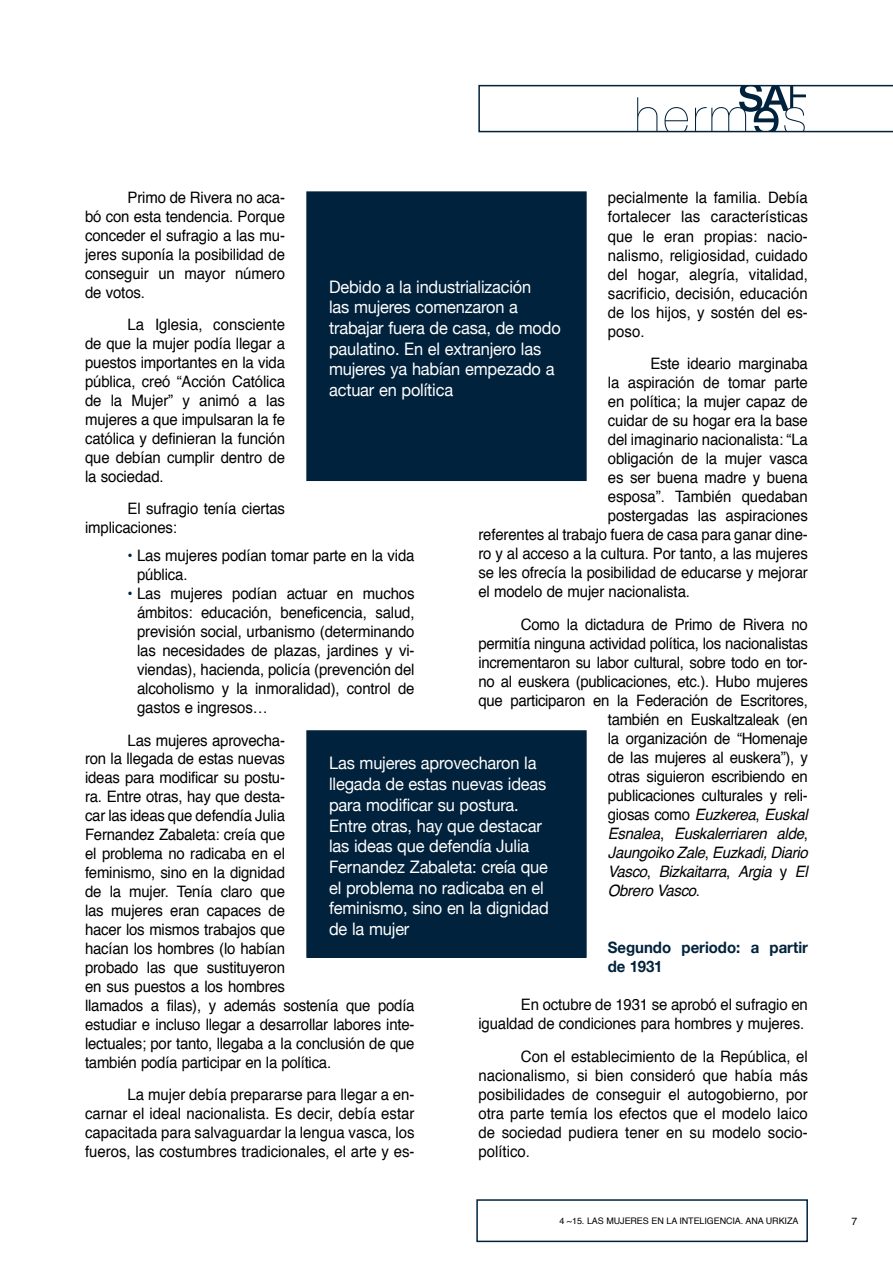
<style>
.page{position:relative;width:893px;height:1263px;background:#fff}
.page>*{position:absolute;margin:0;border:0;box-sizing:border-box;transform-origin:0 0}
.t1{font:17.25px/20.7px "Helvetica Neue";letter-spacing:-.01em;color:#fff;scale:.95 1}
.t2{font:15.75px/18.9px "Helvetica";letter-spacing:-.01em;color:#000;text-align:justify;scale:.95 1}
.t3{font:italic 15.75px "Helvetica";letter-spacing:-.02em;color:#000;scale:.95 1}
.t4{font:700 15.75px/19px "Helvetica Neue";color:#00223c;scale:.95 1}
.t5{font:10.5px "Helvetica";color:#000}
.t6{font:9px "Helvetica";letter-spacing:-.01em;color:#000}
.s1{font-weight:700;color:#00223c}
.s2{font-style:normal}
</style>
<div class="page">
<svg style="left:478px;top:85px;width:415px;height:47px"></svg>
<div style="left:476px;top:1199px;width:332px;height:43px;border:2px solid #00223c"></div>
<div style="left:307px;top:192px;width:279px;height:288px;background:#00223c"></div>
<div style="left:306px;top:191px;width:281px;height:290px;border:2px solid #00223c"></div>
<div style="left:307px;top:731px;width:279px;height:226px;background:#00223c"></div>
<div style="left:306px;top:730px;width:281px;height:228px;border:2px solid #00223c"></div>
<p class="t2" style="left:85px;top:189px;width:212px;text-indent:43px">Primo de Rivera no aca&shy;bó con esta tendencia. Porque conceder el sufragio a las mu&shy;jeres suponía la posibilidad de conseguir un mayor número de votos.</p>
<p class="t2" style="left:85px;top:316px;width:212px;text-indent:43px">La Iglesia, consciente de que la mujer podía llegar a puestos importantes en la vida pública, creó “Acción Católica de la Mujer” y animó a las mujeres a que impulsaran la fe católica y definieran la función que debían cumplir dentro de la sociedad.</p>
<p class="t2" style="left:85px;top:500px;width:212px;text-indent:43px">El sufragio tenía ciertas implicaciones:</p>
<p class="t2" style="left:137px;top:547px;width:294px;text-indent:-10px"><span class="s1">•</span> Las mujeres podían tomar parte en la vida pública.</p>
<p class="t2" style="left:137px;top:585px;width:294px;text-indent:-10px"><span class="s1">•</span> Las mujeres podían actuar en muchos ámbitos: educación, beneficencia, salud, previsión social, urbanismo (determinando las necesidades de plazas, jardines y vi&shy;viendas), hacienda, policía (prevención del alcoholismo y la inmoralidad), control de gastos e ingresos…</p>
<p class="t2" style="left:85px;top:731px;width:348px;text-align:left;text-indent:43px">Las mujeres aprovecha-<br>ron la llegada de estas nuevas<br>ideas para modificar su postu-<br>ra. Entre otras, hay que desta-<br>car las ideas que defendía Julia<br>Fernandez Zabaleta: creía que<br>el problema no radicaba en el<br>feminismo, sino en la dignidad<br>de la mujer. Tenía claro que<br>las mujeres eran capaces de<br>hacer los mismos trabajos que<br>hacían los hombres (lo habían<br>probado las que sustituyeron<br>en sus puestos a los hombres<br>llamados a filas), y además sostenía que podía estudiar e incluso llegar a desarrollar labores inte&shy;lectuales; por tanto, llegaba a la conclusión de que también podía participar en la política.</p>
<p class="t2" style="left:85px;top:1085px;width:348px;text-indent:43px">La mujer debía prepararse para llegar a en&shy;carnar el ideal nacionalista. Es decir, debía estar capacitada para salvaguardar la lengua vasca, los fueros, las costumbres tradicionales, el arte y es-</p>
<p class="t2" style="left:608px;top:189px;width:212px">pecialmente la familia. Debía fortalecer las características que le eran propias: nacio&shy;nalismo, religiosidad, cuidado del hogar, alegría, vitalidad, sacrificio, decisión, educación de los hijos, y sostén del es&shy;poso.</p>
<p class="t2" style="left:650px;top:355px;width:167px">Este ideario marginaba</p>
<p class="t2" style="left:608px;top:374px;width:212px">la aspiración de tomar parte</p>
<p class="t2" style="left:608px;top:393px;width:212px">en política; la mujer capaz de</p>
<p class="t2" style="left:608px;top:412px;width:212px">cuidar de su hogar era la base</p>
<p class="t2" style="left:608px;top:431px;width:212px">del imaginario nacionalista: “La</p>
<p class="t2" style="left:608px;top:450px;width:212px">obligación de la mujer vasca</p>
<p class="t2" style="left:608px;top:469px;width:212px">es ser buena madre y buena</p>
<p class="t2" style="left:608px;top:488px;width:212px">esposa”. También quedaban</p>
<p class="t2" style="left:608px;top:507px;width:212px">postergadas las aspiraciones</p>
<p class="t2" style="left:478px;top:526px;width:348px">referentes al trabajo fuera de casa para ganar dine-</p>
<p class="t2" style="left:478px;top:545px;width:348px">ro y al acceso a la cultura. Por tanto, a las mujeres</p>
<p class="t2" style="left:478px;top:564px;width:348px">se les ofrecía la posibilidad de educarse y mejorar</p>
<p class="t2" style="left:478px;top:583px;width:224px">el modelo de mujer nacionalista.</p>
<p class="t2" style="left:521px;top:615px;width:304px">Como la dictadura de Primo de Rivera no</p>
<p class="t2" style="left:478px;top:634px;width:348px">permitía ninguna actividad política, los nacionalistas</p>
<p class="t2" style="left:478px;top:653px;width:348px">incrementaron su labor cultural, sobre todo en tor-</p>
<p class="t2" style="left:478px;top:672px;width:348px">no al euskera (publicaciones, etc.). Hubo mujeres</p>
<p class="t2" style="left:478px;top:691px;width:348px">que participaron en la Federación de Escritores,</p>
<p class="t2" style="left:608px;top:710px;width:212px">también en Euskaltzaleak (en</p>
<p class="t2" style="left:608px;top:729px;width:212px">la organización de “Homenaje</p>
<p class="t2" style="left:608px;top:748px;width:212px">de las mujeres al euskera”), y</p>
<p class="t2" style="left:608px;top:767px;width:212px">otras siguieron escribiendo en</p>
<p class="t2" style="left:608px;top:786px;width:212px">publicaciones culturales y reli-</p>
<p class="t3" style="left:608px;top:802px;width:212px"><span class="s2">giosas como</span> Euzkerea<span class="s2">,</span> Euskal</p>
<p class="t3" style="left:608px;top:821px;width:212px">Esnalea<span class="s2">,</span> Euskalerriaren alde<span class="s2">,</span></p>
<p class="t3" style="left:608px;top:840px;width:212px">Jaungoiko Zale<span class="s2">,</span> Euzkadi, Diario</p>
<p class="t3" style="left:608px;top:859px;width:212px">Vasco<span class="s2">,</span> Bizkaitarra<span class="s2">,</span> Argia <span class="s2">y</span> El</p>
<p class="t3" style="left:608px;top:878px;width:99px">Obrero Vasco<span class="s2">.</span></p>
<p class="t1" style="left:329px;top:276px;width:245px">Debido a la industrialización<br>las mujeres comenzaron a trabajar fuera de casa, de modo paulatino. En el extranjero las mujeres ya habían empezado a actuar en política</p>
<p class="t1" style="left:329px;top:753px;width:233px">Las mujeres aprovecharon la llegada de estas nuevas ideas para modificar su postura.<br>Entre otras, hay que destacar las ideas que defendía Julia<br>Fernandez Zabaleta: creía que el problema no radicaba en el feminismo, sino en la dignidad de la mujer</p>
<p class="t4" style="left:608px;top:938px;width:212px">Segundo periodo: a partir de 1931</p>
<p class="t2" style="left:478px;top:996px;width:348px;text-align:right">En octubre de 1931 se aprobó el sufragio en igualdad de condiciones para hombres y mujeres.</p>
<p class="t2" style="left:478px;top:1047px;width:348px;text-indent:43px">Con el establecimiento de la República, el nacionalismo, si bien consideró que había más posibilidades de conseguir el autogobierno, por otra parte temía los efectos que el modelo laico de sociedad pudiera tener en su modelo socio&shy;político.</p>
<p class="t6" style="left:559px;top:1214px;width:34px">4 ~15. LAS</p>
<p class="t6" style="left:606px;top:1214px;width:120px">MUJERES EN LA INTELIGENCIA</p>
<p class="t6" style="left:741px;top:1214px;width:59px">. Ana Urkiza</p>
<p class="t5" style="left:852px;top:1213px;width:7px">7</p>
</div>
